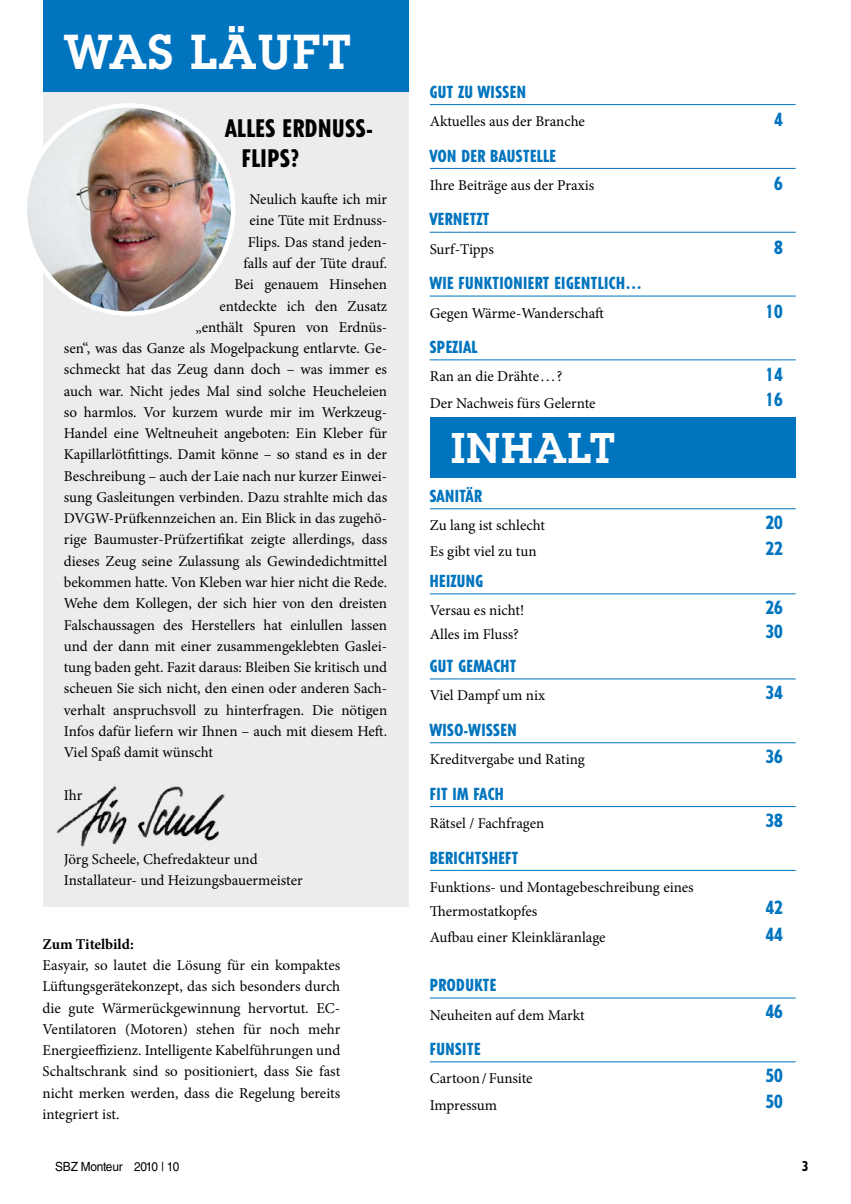
<style>
.page{position:relative;width:851px;height:1204px;background:#fff}
.page>*{position:absolute;margin:0;border:0;box-sizing:border-box;transform-origin:0 0}
.t1{font:600 48px "Lubalin Graph Std";letter-spacing:.03em;color:#fff}
.t2{font:600 42px "Lubalin Graph Std";letter-spacing:.03em;color:#fff}
.t3{font:800 condensed 24px/30px "Tempo Std";letter-spacing:.03em;color:#000}
.t4{font:800 condensed 18px "Tempo Std";color:#0074be}
.t5{font:800 condensed 16.5px "Tempo Std";letter-spacing:.03em;color:#0074be}
.t6{font:15px/21.3px "Minion Pro";color:#000}
.t7{font:700 15px "Minion Pro";letter-spacing:-.005em;color:#000}
.t8{font:800 condensed 13.5px "Tempo Std";color:#000}
.t9{font:12.6px "Helvetica LT Std";letter-spacing:-.02em;color:#000;scale:.94 1}
</style>
<div class="page">
<div style="left:43px;top:0;width:365px;height:906px;background:#ececec"></div>
<div style="left:43px;top:0;width:365px;height:91px;background:#0074be"></div>
<img style="left:56px;top:786px;width:169px;height:61px">
<img style="left:25px;top:105px;width:208px;height:208px;border-radius:104px">
<hr style="left:429px;top:104px;width:366px;height:1px;background:#0074be">
<hr style="left:429px;top:168px;width:366px;height:1px;background:#0074be">
<hr style="left:429px;top:232px;width:366px;height:1px;background:#0074be">
<hr style="left:429px;top:296px;width:366px;height:1px;background:#0074be">
<hr style="left:429px;top:359px;width:366px;height:1px;background:#0074be">
<hr style="left:429px;top:508px;width:366px;height:1px;background:#0074be">
<hr style="left:429px;top:593px;width:366px;height:1px;background:#0074be">
<hr style="left:429px;top:678px;width:366px;height:1px;background:#0074be">
<hr style="left:429px;top:742px;width:366px;height:1px;background:#0074be">
<hr style="left:429px;top:806px;width:366px;height:1px;background:#0074be">
<hr style="left:429px;top:870px;width:366px;height:1px;background:#0074be">
<hr style="left:429px;top:997px;width:366px;height:1px;background:#0074be">
<hr style="left:429px;top:1061px;width:366px;height:1px;background:#0074be">
<div style="left:429px;top:417px;width:366px;height:60px;background:#0074be"></div>
<h1 class="t1" style="left:64px;top:20px;width:288px">WAS LÄUFT</h1>
<h3 class="t3" style="left:242px;top:113px;width:132px;text-indent:-16px">ALLES ERDNUSS-<br>FLIPS?</h3>
<p class="t6" style="left:249px;top:189px;width:139px">Neulich kaufte ich mir</p>
<p class="t6" style="left:249px;top:210px;width:139px">eine Tüte mit Erdnuss-</p>
<p class="t6" style="left:248px;top:231px;width:141px">Flips. Das stand jeden-</p>
<p class="t6" style="left:243px;top:252px;width:145px">falls auf der Tüte drauf.</p>
<p class="t6" style="left:234px;top:274px;width:154px">Bei genauem Hinsehen</p>
<p class="t6" style="left:219px;top:295px;width:169px">entdeckte ich den Zusatz</p>
<p class="t6" style="left:195px;top:316px;width:193px">„enthält Spuren von Erdnüs-</p>
<p class="t6" style="left:64px;top:338px;width:325px">sen“, was das Ganze als Mogelpackung entlarvte. Ge-</p>
<p class="t6" style="left:64px;top:359px;width:325px">schmeckt hat das Zeug dann doch – was immer es</p>
<p class="t6" style="left:64px;top:380px;width:325px">auch war. Nicht jedes Mal sind solche Heucheleien</p>
<p class="t6" style="left:64px;top:401px;width:325px">so harmlos. Vor kurzem wurde mir im Werkzeug-</p>
<p class="t6" style="left:64px;top:423px;width:325px">Handel eine Weltneuheit angeboten: Ein Kleber für</p>
<p class="t6" style="left:64px;top:444px;width:325px">Kapillarlötfittings. Damit könne – so stand es in der</p>
<p class="t6" style="left:64px;top:465px;width:325px">Beschreibung – auch der Laie nach nur kurzer Einwei-</p>
<p class="t6" style="left:64px;top:486px;width:325px">sung Gasleitungen verbinden. Dazu strahlte mich das</p>
<p class="t6" style="left:64px;top:508px;width:325px">DVGW-Prüfkennzeichen an. Ein Blick in das zugehö-</p>
<p class="t6" style="left:64px;top:529px;width:325px">rige Baumuster-Prüfzertifikat zeigte allerdings, dass</p>
<p class="t6" style="left:64px;top:550px;width:325px">dieses Zeug seine Zulassung als Gewindedichtmittel</p>
<p class="t6" style="left:64px;top:571px;width:325px">bekommen hatte. Von Kleben war hier nicht die Rede.</p>
<p class="t6" style="left:64px;top:593px;width:325px">Wehe dem Kollegen, der sich hier von den dreisten</p>
<p class="t6" style="left:64px;top:614px;width:325px">Falschaussagen des Herstellers hat einlullen lassen</p>
<p class="t6" style="left:64px;top:635px;width:325px">und der dann mit einer zusammengeklebten Gaslei-</p>
<p class="t6" style="left:64px;top:656px;width:325px">tung baden geht. Fazit daraus: Bleiben Sie kritisch und</p>
<p class="t6" style="left:64px;top:678px;width:325px">scheuen Sie sich nicht, den einen oder anderen Sach-</p>
<p class="t6" style="left:64px;top:699px;width:325px">verhalt anspruchsvoll zu hinterfragen. Die nötigen</p>
<p class="t6" style="left:64px;top:720px;width:325px">Infos dafür liefern wir Ihnen – auch mit diesem Heft.</p>
<p class="t6" style="left:64px;top:741px;width:151px">Viel Spaß damit wünscht</p>
<p class="t6" style="left:64px;top:784px;width:20px">Ihr</p>
<p class="t6" style="left:64px;top:848px;width:240px">Jörg Scheele, Chefredakteur und<br>Installateur- und Heizungsbauermeister</p>
<p class="t7" style="left:43px;top:933px;width:93px">Zum Titelbild:</p>
<p class="t6" style="left:43px;top:954px;width:299px;text-align:justify">Easyair, so lautet die Lösung für ein kompaktes Lüftungsgerätekonzept, das sich besonders durch die gute Wärmerückgewinnung hervortut. EC-Ventilatoren (Motoren) stehen für noch mehr Energieeffizienz. Intelligente Kabelführungen und Schaltschrank sind so positioniert, dass Sie fast nicht merken werden, dass die Regelung bereits integriert ist.</p>
<p class="t5" style="left:429px;top:81px;width:98px">GUT ZU WISSEN</p>
<p class="t6" style="left:429px;top:111px;width:157px">Aktuelles aus der Branche</p>
<p class="t4" style="left:774px;top:108px;width:10px">4</p>
<p class="t5" style="left:429px;top:145px;width:128px">VON DER BAUSTELLE</p>
<p class="t6" style="left:429px;top:174px;width:166px">Ihre Beiträge aus der Praxis</p>
<p class="t4" style="left:774px;top:172px;width:10px">6</p>
<p class="t5" style="left:429px;top:209px;width:61px">VERNETZT</p>
<p class="t6" style="left:429px;top:238px;width:66px">Surf-Tipps</p>
<p class="t4" style="left:774px;top:236px;width:10px">8</p>
<p class="t5" style="left:429px;top:273px;width:213px">WIE FUNKTIONIERT EIGENTLICH…</p>
<p class="t6" style="left:429px;top:302px;width:176px">Gegen Wärme-Wanderschaft</p>
<p class="t4" style="left:765px;top:299px;width:19px">10</p>
<p class="t5" style="left:429px;top:337px;width:49px">SPEZIAL</p>
<p class="t6" style="left:429px;top:366px;width:134px">Ran an die Drähte . . .?</p>
<p class="t4" style="left:765px;top:363px;width:19px">14</p>
<p class="t6" style="left:429px;top:392px;width:167px">Der Nachweis fürs Gelernte</p>
<p class="t4" style="left:765px;top:388px;width:19px">16</p>
<h2 class="t2" style="left:451px;top:420px;width:165px">INHALT</h2>
<p class="t5" style="left:429px;top:485px;width:54px">SANITÄR</p>
<p class="t6" style="left:429px;top:515px;width:117px">Zu lang ist schlecht</p>
<p class="t4" style="left:765px;top:511px;width:19px">20</p>
<p class="t6" style="left:429px;top:541px;width:108px">Es gibt viel zu tun</p>
<p class="t4" style="left:765px;top:537px;width:19px">22</p>
<p class="t5" style="left:429px;top:570px;width:54px">HEIZUNG</p>
<p class="t6" style="left:429px;top:600px;width:96px">Versau es nicht!</p>
<p class="t4" style="left:765px;top:596px;width:19px">26</p>
<p class="t6" style="left:429px;top:624px;width:91px">Alles im Fluss?</p>
<p class="t4" style="left:765px;top:620px;width:19px">30</p>
<p class="t5" style="left:429px;top:655px;width:88px">GUT GEMACHT</p>
<p class="t6" style="left:429px;top:685px;width:117px">Viel Dampf um nix</p>
<p class="t4" style="left:765px;top:681px;width:19px">34</p>
<p class="t5" style="left:429px;top:719px;width:88px">WISO-WISSEN</p>
<p class="t6" style="left:429px;top:748px;width:156px">Kreditvergabe und Rating</p>
<p class="t4" style="left:765px;top:744px;width:19px">36</p>
<p class="t5" style="left:429px;top:783px;width:75px">FIT IM FACH</p>
<p class="t6" style="left:429px;top:812px;width:116px">Rätsel / Fachfragen</p>
<p class="t4" style="left:765px;top:808px;width:19px">38</p>
<p class="t5" style="left:429px;top:847px;width:90px">BERICHTSHEFT</p>
<p class="t6" style="left:429px;top:875px;width:265px;line-height:24px">Funktions- und Montagebeschreibung eines<br>Thermostatkopfes</p>
<p class="t4" style="left:765px;top:896px;width:19px">42</p>
<p class="t6" style="left:429px;top:926px;width:177px">Aufbau einer Kleinkläranlage</p>
<p class="t4" style="left:765px;top:922px;width:19px">44</p>
<p class="t5" style="left:429px;top:974px;width:68px">PRODUKTE</p>
<p class="t6" style="left:429px;top:1004px;width:156px">Neuheiten auf dem Markt</p>
<p class="t4" style="left:765px;top:1000px;width:19px">46</p>
<p class="t5" style="left:429px;top:1038px;width:52px">FUNSITE</p>
<p class="t6" style="left:429px;top:1067px;width:104px">Cartoon/Funsite</p>
<p class="t4" style="left:765px;top:1063px;width:19px">50</p>
<p class="t6" style="left:429px;top:1093px;width:69px">Impressum</p>
<p class="t4" style="left:765px;top:1089px;width:19px">50</p>
<p class="t9" style="left:55px;top:1158px;width:133px">SBZ Monteur 2010 | 10</p>
<p class="t8" style="left:801px;top:1157px;width:8px">3</p>
</div>
